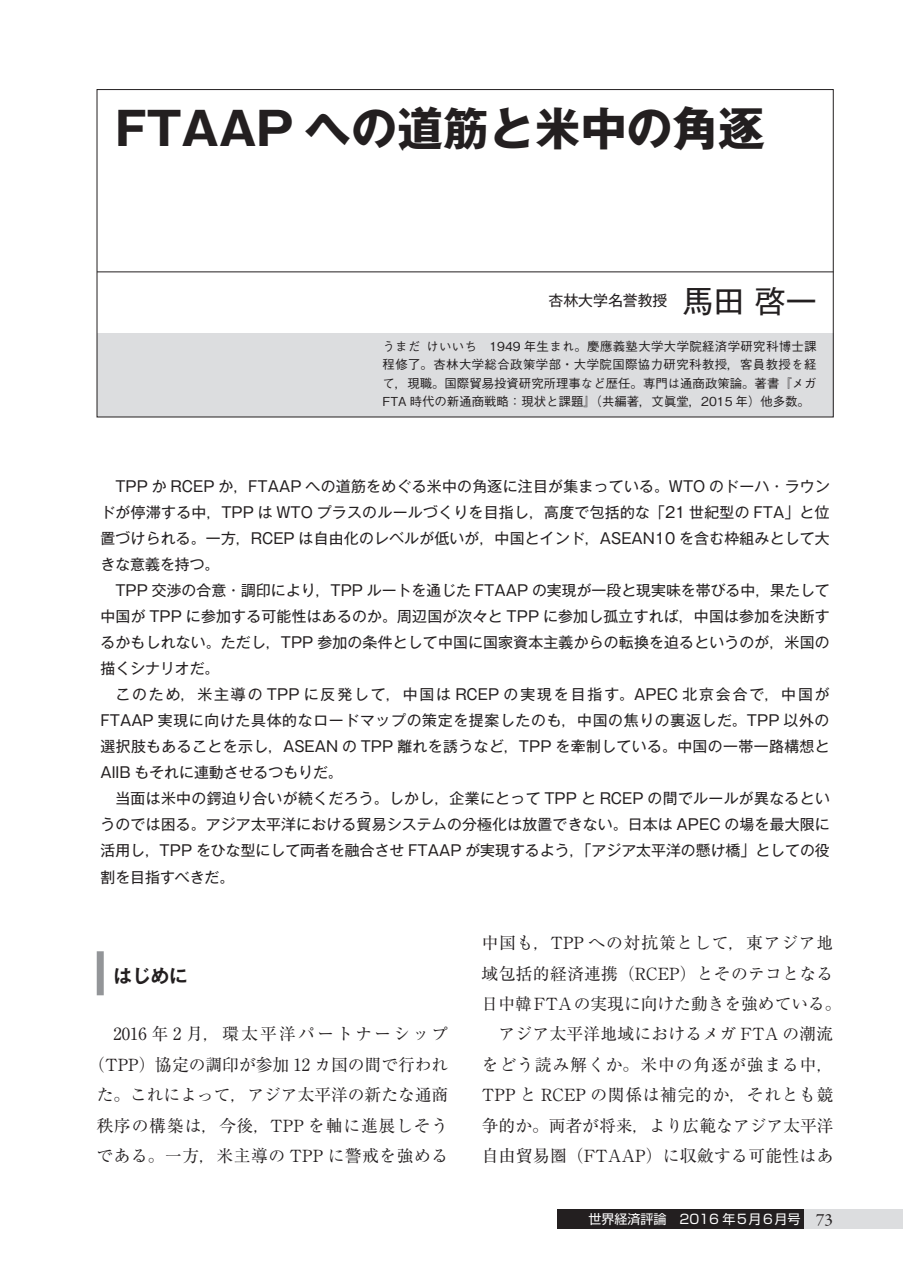
<style>
.page{position:relative;width:903px;height:1275px;background:#fff}
.page>*{position:absolute;margin:0;border:0;box-sizing:border-box;transform-origin:0 0}
.t1{font:700 45.85px "Gothic MB101 Pro";color:#231f20}
.t2{font:700 18.55px "Gothic MB101 Pro De";color:#231f20}
.t3{font:16.8px/30.4px "Ryumin Pro";letter-spacing:.02em;color:#231f20;text-align:center}
.t4{font:16.8px/30.4px "Ryumin Pro";color:#231f20;text-align:right}
.t5{font:14.88px/26.1px "Gothic MB101 Pro";color:#231f20;text-align:justify}
.t6{font:12.95px "Shin Go Pro";color:#fff}
.t7{font:500 12.42px/18.6px "Gothic BBB Pro";color:#231f20;text-align:justify}
.s1{font-size:30.97px}
.s2{font-family:"Garamond Premr Pro";font-size:17.32px;color:#231f20}
</style>
<div class="page">
<div style="left:557px;top:1209px;width:247px;height:20px;background:#231f20"></div>
<div style="left:804px;top:1209px;width:99px;height:20px;background:#dcdddf"></div>
<div style="left:97px;top:333px;width:736px;height:83px;background:#dcdddf"></div>
<hr style="left:97px;top:272px;width:736px;height:1px;background:#231f20">
<div style="left:97px;top:951px;width:7px;height:44px;background:#939598"></div>
<h1 class="t1" style="left:115px;top:90px;width:650px">FTAAP への道筋と米中の角逐</h1>
<p class="t5" style="left:548px;top:286px;width:270px">杏林大学名誉教授　<span class="s1">馬田 啓一</span></p>
<p class="t7" style="left:382px;top:335px;width:436px">うまだ けいいち　1949 年生まれ。慶應義塾大学大学院経済学研究科博士課程修了。杏林大学総合政策学部・大学院国際協力研究科教授，客員教授を経て，現職。国際貿易投資研究所理事など歴任。専門は通商政策論。著書『メガFTA 時代の新通商戦略：現状と課題』（共編著，文眞堂，2015 年）他多数。</p>
<p class="t5" style="left:100px;top:471px;width:731px;text-indent:15px">TPP か RCEP か，FTAAP への道筋をめぐる米中の角逐に注目が集まっている。WTO のドーハ・ラウンドが停滞する中，TPP は WTO プラスのルールづくりを目指し，高度で包括的な「21 世紀型の FTA」と位置づけられる。一方，RCEP は自由化のレベルが低いが，中国とインド，ASEAN10 を含む枠組みとして大きな意義を持つ。</p>
<p class="t5" style="left:100px;top:575px;width:731px;text-indent:15px">TPP 交渉の合意・調印により，TPP ルートを通じた FTAAP の実現が一段と現実味を帯びる中，果たして中国が TPP に参加する可能性はあるのか。周辺国が次々と TPP に参加し孤立すれば，中国は参加を決断するかもしれない。ただし，TPP 参加の条件として中国に国家資本主義からの転換を迫るというのが，米国の描くシナリオだ。</p>
<p class="t5" style="left:100px;top:679px;width:731px;text-indent:15px">このため，米主導の TPP に反発して，中国は RCEP の実現を目指す。APEC 北京会合で，中国がFTAAP 実現に向けた具体的なロードマップの策定を提案したのも，中国の焦りの裏返しだ。TPP 以外の選択肢もあることを示し，ASEAN の TPP 離れを誘うなど，TPP を牽制している。中国の一帯一路構想とAIIB もそれに連動させるつもりだ。</p>
<p class="t5" style="left:100px;top:784px;width:731px;text-indent:15px">当面は米中の鍔迫り合いが続くだろう。しかし，企業にとって TPP と RCEP の間でルールが異なるというのでは困る。アジア太平洋における貿易システムの分極化は放置できない。日本は APEC の場を最大限に活用し，TPP をひな型にして両者を融合させ FTAAP が実現するよう，「アジア太平洋の懸け橋」としての役割を目指すべきだ。</p>
<p class="t2" style="left:113px;top:960px;width:76px">はじめに</p>
<p class="t4" style="left:88px;top:1018px;width:361px">2016 年 2 月，環太平洋パートナーシップ（TPP）協定の調印が参加 12 カ国の間で行われた。これによって，アジア太平洋の新たな通商秩序の構築は，今後，TPP を軸に進展しそうである。一方，米主導の TPP に警戒を強める</p>
<p class="t3" style="left:482px;top:927px;width:361px">中国も，TPP への対抗策として，東アジア地域包括的経済連携（RCEP）とそのテコとなる日中韓FTAの実現に向けた動きを強めている。アジア太平洋地域におけるメガ FTA の潮流<br>をどう読み解くか。米中の角逐が強まる中，<br>TPP と RCEP の関係は補完的か，それとも競争的か。両者が将来，より広範なアジア太平洋自由貿易圏（FTAAP）に収斂する可能性はあ</p>
<p class="t6" style="left:588px;top:1208px;width:246px">世界経済評論　2016 年５月６月号 <span class="s2">73</span></p>
</div>
